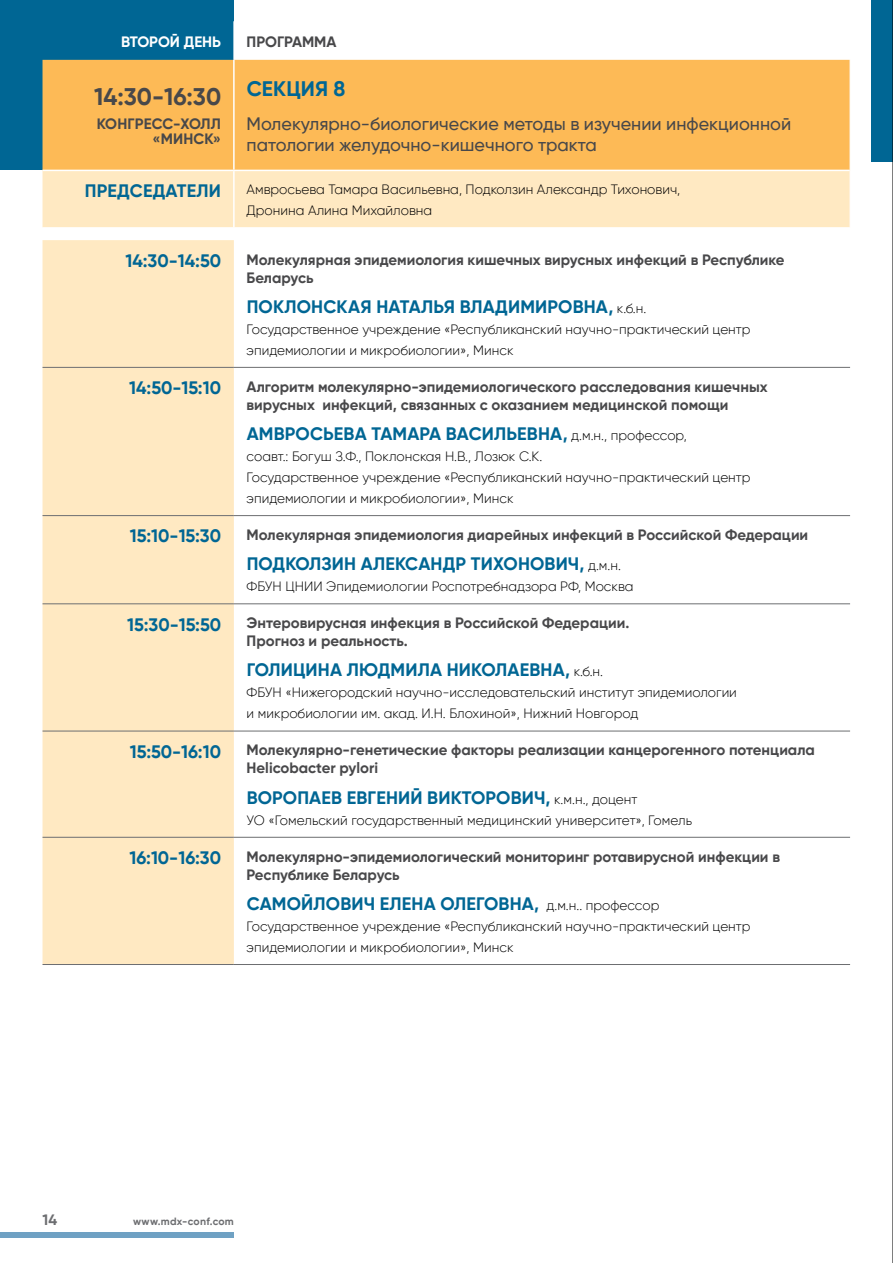
<style>
.page{position:relative;width:893px;height:1263px;background:#fff}
.page>*{position:absolute;margin:0;border:0;box-sizing:border-box;transform-origin:0 0}
.t1{font:700 24px "Gilroy";color:#48484a}
.t2{font:700 21px "Gilroy";letter-spacing:.005em;color:#006694}
.t3{font:700 18px "Gilroy";color:#006694}
.t4{font:500 18px/21px "Gilroy";color:#48484a}
.t5{font:700 15px/18px "Gilroy";color:#48484a}
.t6{font:700 15px "Gilroy";color:#fff}
.t7{font:700 15px "Gilroy";color:#6d6e71}
.t8{font:300 13.5px/21px "Gilroy";color:#000}
.t9{font:700 10.5px "Gilroy";letter-spacing:.02em;color:#6d6e71}
.s1{font-weight:700;font-size:18px;color:#006694}
</style>
<div class="page">
<div style="left:0;top:1232px;width:234px;height:5px;background:#6fa1c3"></div>
<div style="left:0;top:0;width:233px;height:170px;background:#006694"></div>
<div style="left:43px;top:60px;width:807px;height:110px;background:#fdba56"></div>
<div style="left:43px;top:171px;width:807px;height:56px;background:#ffe9c2"></div>
<svg style="left:234px;top:366px;width:616px;height:471px"></svg>
<div style="left:43px;top:240px;width:191px;height:724px;background:#ffe9c2"></div>
<hr style="left:233px;top:60px;width:2px;height:110px;background:#fff">
<hr style="left:233px;top:171px;width:2px;height:56px;background:#fff">
<hr style="left:43px;top:367px;width:191px;height:1px;background:#6d6e71">
<hr style="left:234px;top:367px;width:616px;height:1px;background:#6d6e71">
<hr style="left:43px;top:515px;width:191px;height:1px;background:#6d6e71">
<hr style="left:234px;top:515px;width:616px;height:1px;background:#6d6e71">
<hr style="left:43px;top:603px;width:191px;height:1px;background:#6d6e71">
<hr style="left:234px;top:603px;width:616px;height:1px;background:#6d6e71">
<hr style="left:43px;top:731px;width:191px;height:1px;background:#6d6e71">
<hr style="left:234px;top:731px;width:616px;height:1px;background:#6d6e71">
<hr style="left:43px;top:837px;width:191px;height:1px;background:#6d6e71">
<hr style="left:234px;top:837px;width:616px;height:1px;background:#6d6e71">
<hr style="left:43px;top:964px;width:191px;height:1px;background:#6d6e71">
<hr style="left:234px;top:964px;width:616px;height:1px;background:#6d6e71">
<div style="left:872px;top:0;width:21px;height:162px;background:#006694"></div>
<hr style="left:892px;top:0;width:1px;height:1263px;background:#000">
<p class="t6" style="left:121px;top:32px;width:102px">ВТОРОЙ ДЕНЬ</p>
<p class="t5" style="left:247px;top:33px;width:91px">ПРОГРАММА</p>
<h1 class="t1" style="left:94px;top:82px;width:128px">14:30-16:30</h1>
<p class="t5" style="left:97px;top:114px;width:20px">Конгресс</p>
<h2 class="t2" style="left:247px;top:75px;width:100px">СЕКЦИЯ 8</h2>
<h3 class="t4" style="left:247px;top:113px;width:546px">Молекулярно-биологические методы в изучении инфекционной патологии желудочно-кишечного тракта</h3>
<p class="t5" style="left:153px;top:116px;width:39px;line-height:15px;text-indent:21px">-холл «Минск</p>
<p class="t5" style="left:213px;top:129px;width:10px">»</p>
<h3 class="t3" style="left:85px;top:180px;width:25px">Председатели</h3>
<p class="t8" style="left:247px;top:178px;width:435px">Амвросьева Тамара Васильевна, Подколзин Александр Тихонович,<br>Дронина Алина Михайловна</p>
<h3 class="t3" style="left:125px;top:249px;width:97px">14:30-14:50</h3>
<p class="t5" style="left:247px;top:250px;width:539px">Молекулярная эпидемиология кишечных вирусных инфекций в Республике<br>Беларусь</p>
<h3 class="t3" style="left:247px;top:295px;width:26px">Поклонская</h3>
<h3 class="t3" style="left:376px;top:295px;width:25px">Наталья</h3>
<h3 class="t3" style="left:460px;top:295px;width:25px">Владимировна</h3>
<p class="t8" style="left:247px;top:297px;width:505px;text-indent:362px"><span class="s1">,</span> к.б.н.<br>Государственное учреждение «Республиканский научно-практический центр эпидемиологии и микробиологии», Минск</p>
<h3 class="t3" style="left:129px;top:376px;width:93px">14:50-15:10</h3>
<p class="t5" style="left:247px;top:377px;width:522px">Алгоритм молекулярно-эпидемиологического расследования кишечных вирусных инфекций, связанных с оказанием медицинской помощи</p>
<h3 class="t3" style="left:247px;top:422px;width:26px">Амвросьева</h3>
<h3 class="t3" style="left:371px;top:422px;width:23px">Тамара</h3>
<h3 class="t3" style="left:446px;top:422px;width:24px">Васильевна</h3>
<p class="t8" style="left:563px;top:424px;width:126px"><span class="s1">,</span> д.м.н., профессор,</p>
<p class="t8" style="left:247px;top:445px;width:505px">соавт.: Богуш З.Ф., Поклонская Н.В., Лозюк С.К.<br>Государственное учреждение «Республиканский научно-практический центр эпидемиологии и микробиологии», Минск</p>
<h3 class="t3" style="left:130px;top:525px;width:93px">15:10-15:30</h3>
<p class="t5" style="left:247px;top:526px;width:563px">Молекулярная эпидемиология диарейных инфекций в Российской Федерации</p>
<h3 class="t3" style="left:247px;top:552px;width:25px">Подколзин</h3>
<h3 class="t3" style="left:361px;top:552px;width:25px">Александр</h3>
<h3 class="t3" style="left:471px;top:552px;width:23px">Тихонови</h3>
<p class="t8" style="left:247px;top:555px;width:388px;text-indent:321px"><span class="s1">ч,</span> д.м.н.<br>ФБУН ЦНИИ Эпидемиологии Роспотребнадзора РФ, Москва</p>
<h3 class="t3" style="left:127px;top:613px;width:95px">15:30-15:50</h3>
<p class="t5" style="left:247px;top:614px;width:384px">Энтеровирусная инфекция в Российской Федерации.<br>Прогноз и реальность.</p>
<h3 class="t3" style="left:247px;top:659px;width:22px">Голицина</h3>
<h3 class="t3" style="left:347px;top:659px;width:27px">Людмила</h3>
<h3 class="t3" style="left:447px;top:659px;width:25px">Николаевна</h3>
<p class="t8" style="left:247px;top:661px;width:492px;text-indent:318px"><span class="s1">,</span> к.б.н.<br>ФБУН «Нижегородский научно-исследовательский институт эпидемиологии и микробиологии им. акад. И.Н. Блохиной», Нижний Новгород</p>
<h3 class="t3" style="left:130px;top:740px;width:93px">15:50-16:10</h3>
<p class="t5" style="left:247px;top:741px;width:570px">Молекулярно-генетические факторы реализации канцерогенного потенциала<br>Helicobacter pylori</p>
<h3 class="t3" style="left:247px;top:786px;width:24px">Воропаев</h3>
<h3 class="t3" style="left:347px;top:786px;width:22px">Евгени</h3>
<h3 class="t3" style="left:410px;top:786px;width:41px">й Викторови</h3>
<p class="t8" style="left:247px;top:788px;width:447px;text-indent:287px"><span class="s1">ч,</span> к.м.н., доцент<br>УО «Гомельский государственный медицинский университет», Гомель</p>
<h3 class="t3" style="left:129px;top:846px;width:93px">16:10-16:30</h3>
<p class="t5" style="left:247px;top:847px;width:535px">Молекулярно-эпидемиологический мониторинг ротавирусной инфекции в<br>Республике Беларусь</p>
<h3 class="t3" style="left:247px;top:892px;width:28px">Само</h3>
<h3 class="t3" style="left:301px;top:892px;width:26px">йлови</h3>
<h3 class="t3" style="left:364px;top:892px;width:39px">ч Елена</h3>
<h3 class="t3" style="left:440px;top:892px;width:27px">Олеговна</h3>
<p class="t8" style="left:247px;top:894px;width:505px;text-indent:288px"><span class="s1">,</span> д.м.н.. профессор<br>Государственное учреждение «Республиканский научно-практический центр эпидемиологии и микробиологии», Минск</p>
<p class="t7" style="left:43px;top:1210px;width:16px">14</p>
<p class="t9" style="left:133px;top:1214px;width:102px">www.mdx-conf.com</p>
</div>
